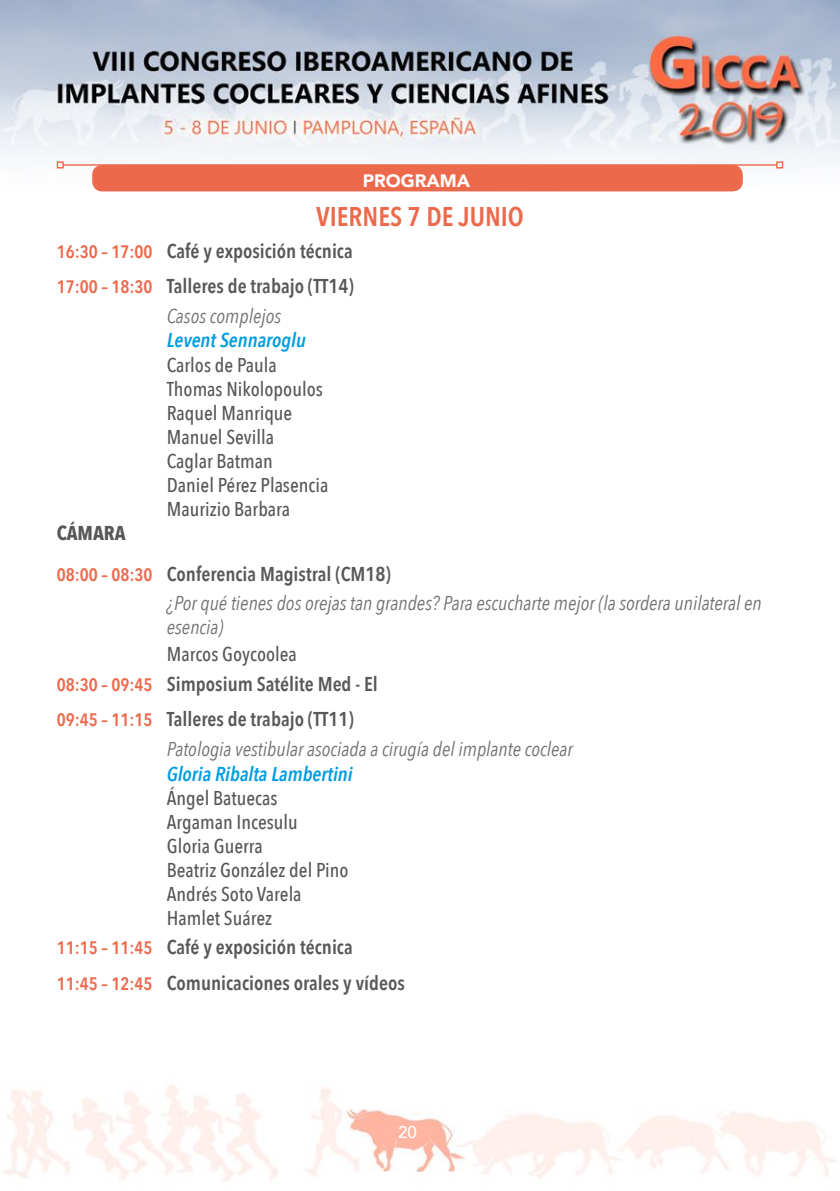
<style>
.page{position:relative;width:840px;height:1191px;background:#fff}
.page>*{position:absolute;margin:0;border:0;box-sizing:border-box;transform-origin:0 0}
.t1{font:600 27px "Avenir Next Condensed";color:#ed694c}
.t2{font:600 20px/35.4px "Avenir Next Condensed";color:#585857}
.t3{font:500 20px/24px "Avenir Next Condensed";color:#575756}
.t4{font:italic 20px/24px "Avenir Next Condensed";color:#747271}
.t5{font:italic 600 20px "Avenir Next Condensed";color:#009de0}
.t6{font:900 18px "Avenir";color:#fff}
.t7{font:500 17px "Avenir";color:#fff}
.s1{font-size:18px;color:#ed694c}
.s2{font-weight:700}
.s3{font-weight:500;color:#575756}
.s4{font-weight:600;font-style:normal;font-size:18px;color:#ed694c}
.s5{font-weight:600;font-style:normal;color:#585857}
</style>
<div class="page">
<img style="left:0;top:0;width:839px;height:1181px">
<div style="left:92px;top:165px;width:650px;height:26px;background:#ed694c;border-radius:10px"></div>
<hr style="left:63px;top:164px;width:713px;height:2px;background:#ed694c">
<div style="left:57px;top:161px;width:7px;height:7px;border:1px solid #ed694c"></div>
<div style="left:775px;top:161px;width:7px;height:7px;border:1px solid #ed694c"></div>
<p class="t6" style="left:362px;top:165px;width:109px">PROGRAMA</p>
<h1 class="t1" style="left:316px;top:193px;width:209px">VIERNES 7 DE JUNIO</h1>
<p class="t2" style="left:57px;top:232px;width:298px"><span class="s1">16:30 – 17:00</span> Café y exposición técnica<br><span class="s1">17:00 – 18:30</span> Talleres de trabajo (TT14)</p>
<p class="t4" style="left:167px;top:304px;width:116px">Casos complejos</p>
<p class="t5" style="left:167px;top:328px;width:141px">Levent Sennaroglu</p>
<p class="t3" style="left:167px;top:352px;width:163px">Carlos de Paula<br>Thomas Nikolopoulos<br>Raquel Manrique<br>Manuel Sevilla<br>Caglar Batman<br>Daniel Pérez Plasencia<br>Maurizio Barbara</p>
<p class="t2" style="left:57px;top:511px;width:335px;line-height:41px"><span class="s2">CÁMARA<br></span><span class="s1">08:00 – 08:30</span> Conferencia Magistral (CM18)</p>
<p class="t4" style="left:167px;top:591px;width:596px">¿Por qué tienes dos orejas tan grandes? Para escucharte mejor (la sordera unilateral en esencia)</p>
<p class="t2" style="left:57px;top:639px;width:322px;line-height:29.6px;text-indent:110px"><span class="s3">Marcos Goycoolea<br></span><span class="s1">08:30 – 09:45</span> Simposium Satélite Med - El</p>
<p class="t4" style="left:167px;top:704px;width:407px;line-height:29.6px;text-indent:-110px"><span class="s4">09:45 – 11:15</span> <span class="s5">Talleres de trabajo (TT11)<br></span>Patologia vestibular asociada a cirugía del implante coclear</p>
<p class="t5" style="left:167px;top:761px;width:187px">Gloria Ribalta Lambertini</p>
<p class="t3" style="left:167px;top:785px;width:183px">Ángel Batuecas<br>Argaman Incesulu<br>Gloria Guerra<br>Beatriz González del Pino<br>Andrés Soto Varela<br>Hamlet Suárez</p>
<p class="t2" style="left:57px;top:929px;width:349px"><span class="s1">11:15 – 11:45</span> Café y exposición técnica<br><span class="s1">11:45 – 12:45</span> Comunicaciones orales y vídeos</p>
<p class="t7" style="left:398px;top:1117px;width:20px">20</p>
</div>
